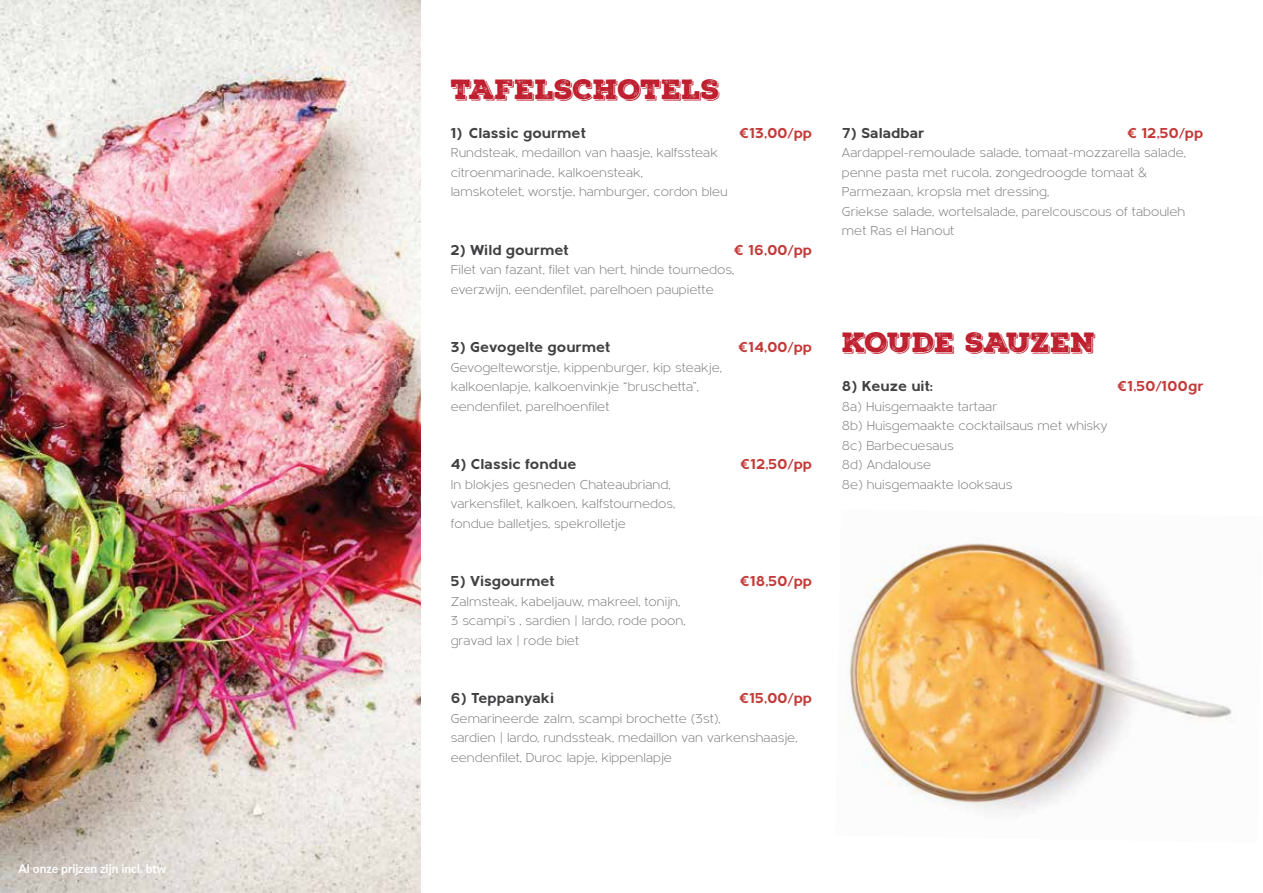
<style>
.page{position:relative;width:1263px;height:893px;background:#fff}
.page>*{position:absolute;margin:0;border:0;box-sizing:border-box;transform-origin:0 0}
.t1{font:27px "Nexa Rust Slab Black Shadow 01";color:#be1e2d}
.t2{font:700 15px "Metrisch";color:#414042}
.t3{font:700 15px "Metrisch";color:#c33b39}
.t4{font:300 13.5px/19.5px "Metrisch";color:#77787b}
.t5{font:700 12px "Lato";color:#fff}
</style>
<div class="page">
<img style="left:0;top:0;width:421px;height:893px">
<img style="left:847px;top:543px;width:385px;height:270px">
<p class="t5" style="left:19px;top:860px;width:149px">Al onze prijzen zijn incl. btw</p>
<h1 class="t1" style="left:451px;top:71px;width:270px">TAFELSCHOTELS</h1>
<p class="t2" style="left:451px;top:124px;width:137px">1) Classic gourmet</p>
<p class="t3" style="left:739px;top:124px;width:75px">€13,00/pp</p>
<p class="t4" style="left:451px;top:143px;width:279px">Rundsteak, medaillon van haasje, kalfssteak citroenmarinade, kalkoensteak,<br>lamskotelet, worstje, hamburger, cordon bleu</p>
<p class="t2" style="left:451px;top:241px;width:119px">2) Wild gourmet</p>
<p class="t3" style="left:734px;top:241px;width:80px">€ 16,00/pp</p>
<p class="t4" style="left:451px;top:260px;width:285px">Filet van fazant, filet van hert, hinde tournedos, everzwijn, eendenfilet, parelhoen paupiette</p>
<p class="t2" style="left:451px;top:338px;width:161px">3) Gevogelte gourmet</p>
<p class="t3" style="left:738px;top:338px;width:76px">€14,00/pp</p>
<p class="t4" style="left:451px;top:358px;width:273px">Gevogelteworstje, kippenburger, kip steakje, kalkoenlapje, kalkoenvinkje “bruschetta”, eendenfilet, parelhoenfilet</p>
<p class="t2" style="left:451px;top:455px;width:127px">4) Classic fondue</p>
<p class="t3" style="left:740px;top:455px;width:73px">€12,50/pp</p>
<p class="t4" style="left:451px;top:475px;width:226px">In blokjes gesneden Chateaubriand, varkensfilet, kalkoen, kalfstournedos, fondue balletjes, spekrolletje</p>
<p class="t2" style="left:451px;top:572px;width:105px">5) Visgourmet</p>
<p class="t3" style="left:740px;top:572px;width:74px">€18,50/pp</p>
<p class="t4" style="left:451px;top:592px;width:236px">Zalmsteak, kabeljauw, makreel, tonijn,<br>3 scampi’s , sardien | lardo, rode poon, gravad lax | rode biet</p>
<p class="t2" style="left:451px;top:689px;width:105px">6) Teppanyaki</p>
<p class="t3" style="left:739px;top:689px;width:75px">€15,00/pp</p>
<p class="t4" style="left:451px;top:709px;width:348px">Gemarineerde zalm, scampi brochette (3st),<br>sardien | lardo, rundssteak, medaillon van varkenshaasje, eendenfilet, Duroc lapje, kippenlapje</p>
<p class="t2" style="left:842px;top:124px;width:84px">7) Saladbar</p>
<p class="t3" style="left:1127px;top:124px;width:78px">€ 12,50/pp</p>
<p class="t4" style="left:842px;top:143px;width:345px">Aardappel-remoulade salade, tomaat-mozzarella salade, penne pasta met rucola, zongedroogde tomaat &amp; Parmezaan, kropsla met dressing,<br>Griekse salade, wortelsalade, parelcouscous of tabouleh met Ras el Hanout</p>
<h1 class="t1" style="left:842px;top:324px;width:255px">KOUDE SAUZEN</h1>
<p class="t2" style="left:842px;top:377px;width:93px">8) Keuze uit:</p>
<p class="t3" style="left:1117px;top:377px;width:88px">€1,50/100gr</p>
<p class="t4" style="left:842px;top:397px;width:267px">8a) Huisgemaakte tartaar<br>8b) Huisgemaakte cocktailsaus met whisky<br>8c) Barbecuesaus<br>8d) Andalouse<br>8e) huisgemaakte looksaus</p>
</div>
